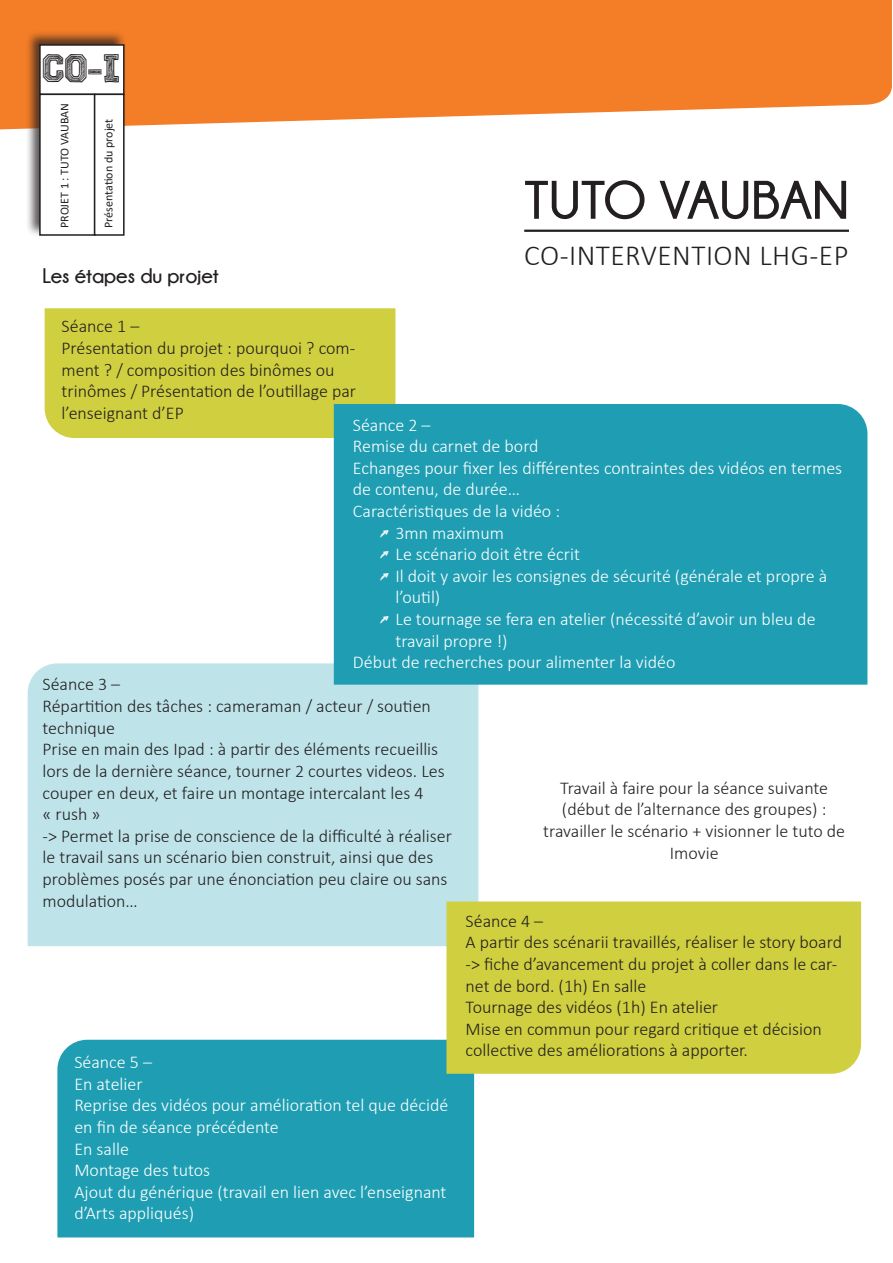
<style>
.page{position:relative;width:893px;height:1263px;background:#fff}
.page>*{position:absolute;margin:0;border:0;box-sizing:border-box;transform-origin:0 0}
.t1{font:700 54px "Champagne&Limousines";color:#231f20}
.t2{font:40.5px "Sketch College";color:#231f20}
.t3{font:300 29.25px "Calibri";letter-spacing:.015em;color:#231f20}
.t4{font:700 21px "Champagne&Limousines";color:#231f20}
.t5{font:300 18px/21.6px "Calibri";color:#231f20}
.t6{font:300 18px/21.6px "Calibri";color:#fff}
.t7{font:12px "Calibri";color:#231f20}
.s1{font-family:"Sketch Iconsbold";font-weight:400}
</style>
<div class="page">
<div style="left:45px;top:308px;width:350px;height:130px;background:#cfcf3f"></div>
<div style="left:28px;top:663px;width:450px;height:283px;background:#bee4ea"></div>
<div style="left:57px;top:1040px;width:417px;height:197px;background:#1f9eb3"></div>
<div style="left:446px;top:901px;width:415px;height:173px;background:#cfcf3f"></div>
<div style="left:334px;top:404px;width:533px;height:281px;background:#1f9eb3"></div>
<svg style="left:0;top:0;width:892px;height:130px;background:#f58b3e"></svg>
<div style="left:25px;top:30px;width:102px;height:208px;background:#231f20;opacity:.75"></div>
<div style="left:40px;top:45px;width:84px;height:49px;background:#fff"></div>
<div style="left:39px;top:44px;width:85px;height:51px;border:2px solid #231f20"></div>
<div style="left:40px;top:94px;width:55px;height:141px;background:#fff"></div>
<div style="left:39px;top:94px;width:56px;height:141px;border:2px solid #231f20"></div>
<div style="left:95px;top:94px;width:29px;height:141px;background:#fff"></div>
<div style="left:94px;top:94px;width:30px;height:141px;border:2px solid #231f20"></div>
<hr style="left:524px;top:230px;width:325px;height:2px;background:#231f20">
<h2 class="t2" style="left:42px;top:48px;width:79px">Co-I</h2>
<p class="t7" style="left:56px;top:228px;width:126px;rotate:-90deg">PROJET 1 : TUTO VAUBAN</p>
<p class="t7" style="left:100px;top:228px;width:111px;rotate:-90deg">Présentation du projet</p>
<h1 class="t1" style="left:524px;top:170px;width:326px">TUTO VAUBAN</h1>
<h3 class="t3" style="left:524px;top:237px;width:326px">CO-INTERVENTION LHG-EP</h3>
<p class="t4" style="left:43px;top:264px;width:178px">Les étapes du projet</p>
<p class="t5" style="left:62px;top:315px;width:296px">Séance 1 –<br>Présentation du projet : pourquoi ? com&shy;ment ? / composition des binômes ou trinômes / Présentation de l’outillage par l’enseignant d’EP</p>
<p class="t6" style="left:353px;top:414px;width:79px">Séance 2 –</p>
<p class="t6" style="left:353px;top:435px;width:187px">Remise du carnet de bord</p>
<p class="t6" style="left:353px;top:457px;width:491px">Echanges pour fixer les différentes contraintes des vidéos en termes</p>
<p class="t6" style="left:353px;top:478px;width:169px">de contenu, de durée…</p>
<p class="t6" style="left:353px;top:500px;width:209px">Caractéristiques de la vidéo :</p>
<p class="t6" style="left:378px;top:522px;width:127px"><span class="s1">Y</span> 3mn maximum</p>
<p class="t6" style="left:378px;top:543px;width:203px"><span class="s1">Y</span> Le scénario doit être écrit</p>
<p class="t6" style="left:378px;top:565px;width:450px"><span class="s1">Y</span> Il doit y avoir les consignes de sécurité (générale et propre à</p>
<p class="t6" style="left:395px;top:586px;width:46px">l’outil)</p>
<p class="t6" style="left:378px;top:608px;width:439px"><span class="s1">Y</span> Le tournage se fera en atelier (nécessité d’avoir un bleu de</p>
<p class="t6" style="left:395px;top:630px;width:114px">travail propre !)</p>
<p class="t6" style="left:353px;top:651px;width:324px">Début de recherches pour alimenter la vidéo</p>
<p class="t5" style="left:43px;top:673px;width:411px">Séance 3 –<br>Répartition des tâches : cameraman / acteur / soutien technique<br>Prise en main des Ipad : à partir des éléments recueillis lors de la dernière séance, tourner 2 courtes videos. Les couper en deux, et faire un montage intercalant les 4<br>« rush »<br>-&gt; Permet la prise de conscience de la difficulté à réaliser le travail sans un scénario bien construit, ainsi que des problèmes posés par une énonciation peu claire ou sans modulation…</p>
<p class="t5" style="left:543px;top:777px;width:303px;text-align:center">Travail à faire pour la séance suivante (début de l’alternance des groupes) : travailler le scénario + visionner le tuto de<br>Imovie</p>
<p class="t6" style="left:74px;top:1051px;width:375px">Séance 5 –<br>En atelier<br>Reprise des vidéos pour amélioration tel que décidé en fin de séance précédente<br>En salle<br>Montage des tutos<br>Ajout du générique (travail en lien avec l’enseignant d’Arts appliqués)</p>
<p class="t5" style="left:466px;top:910px;width:378px">Séance 4 –<br>A partir des scénarii travaillés, réaliser le story board -&gt; fiche d’avancement du projet à coller dans le car&shy;net de bord. (1h) En salle<br>Tournage des vidéos (1h) En atelier<br>Mise en commun pour regard critique et décision collective des améliorations à apporter.</p>
</div>
